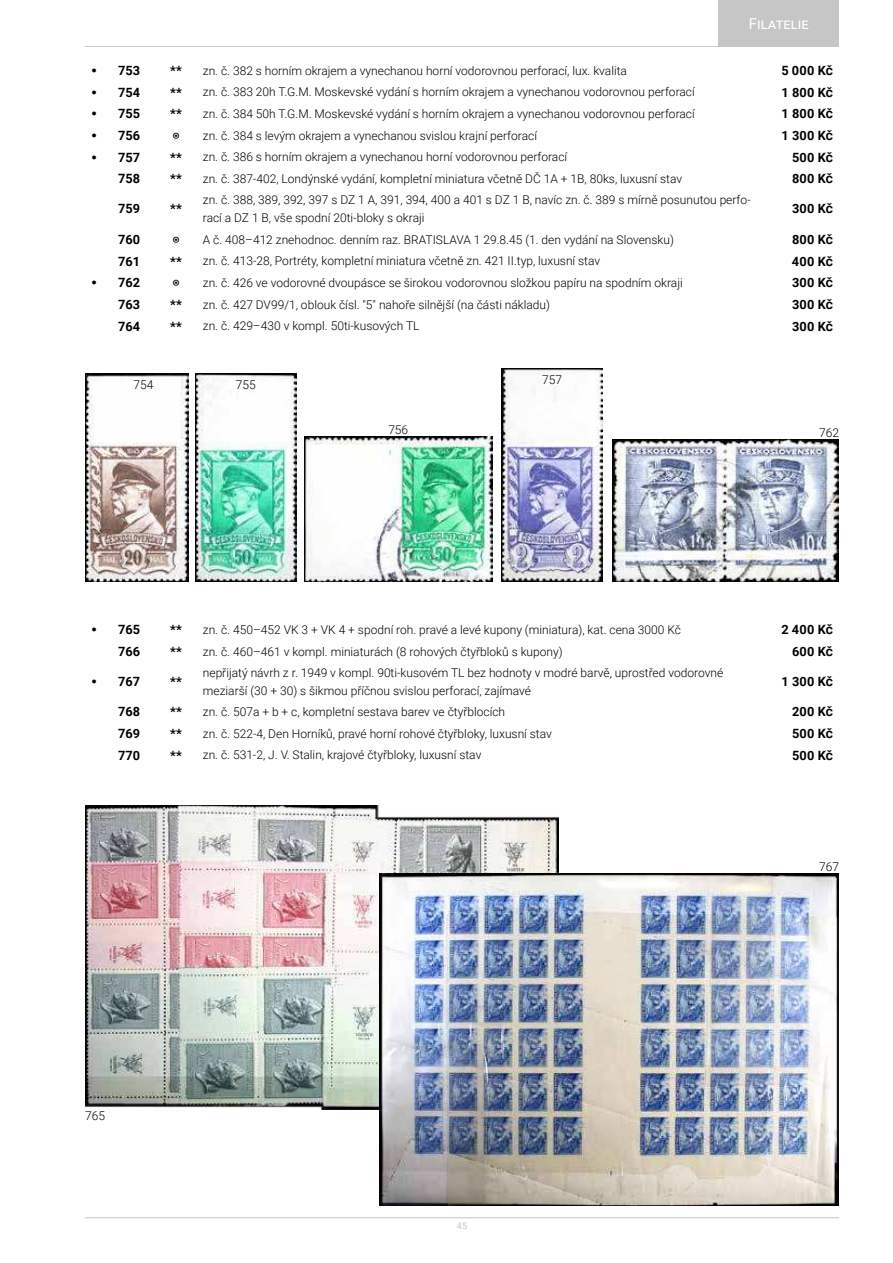
<style>
.page{position:relative;width:893px;height:1263px;background:#fff}
.page>*{position:absolute;margin:0;border:0;box-sizing:border-box;transform-origin:0 0}
.t1{font:700 condensed 16.2px "Minion Pro";color:#000}
.t2{font:15px "Roboto";color:#fff}
.t3{font:700 12.75px "Roboto";color:#000}
.t4{font:300 12px/18px "Roboto";color:#000}
.t5{font:9px "Roboto";color:#c6c6c6}
</style>
<div class="page">
<div style="left:719px;top:0;width:120px;height:47px;background:#c6c6c6"></div>
<hr style="left:85px;top:1217px;width:754px;height:1px;background:#c6c6c6">
<hr style="left:85px;top:46px;width:754px;height:1px;background:#c6c6c6">
<img style="left:85px;top:373px;width:104px;height:208px">
<img style="left:195px;top:373px;width:101px;height:208px">
<img style="left:305px;top:437px;width:187px;height:144px">
<img style="left:502px;top:369px;width:100px;height:212px">
<img style="left:612px;top:439px;width:227px;height:142px">
<img style="left:85px;top:806px;width:474px;height:303px">
<img style="left:379px;top:873px;width:460px;height:333px">
<p class="t2" style="left:749px;top:13px;width:61px">Filatelie</p>
<p class="t3" style="left:91px;top:62px;width:50px"><sup>●</sup> 753</p>
<p class="t3" style="left:170px;top:66px;width:13px">**</p>
<p class="t4" style="left:203px;top:61px;width:426px">zn. č. 382 s horním okrajem a vynechanou horní vodorovnou perforací, lux. kvalita</p>
<p class="t3" style="left:781px;top:62px;width:53px">5 000 Kč</p>
<p class="t3" style="left:91px;top:83px;width:50px"><sup>●</sup> 754</p>
<p class="t3" style="left:170px;top:87px;width:13px">**</p>
<p class="t4" style="left:203px;top:83px;width:493px">zn. č. 383 20h T.G.M. Moskevské vydání s horním okrajem a vynechanou vodorovnou perforací</p>
<p class="t3" style="left:781px;top:83px;width:53px">1 800 Kč</p>
<p class="t3" style="left:91px;top:105px;width:50px"><sup>●</sup> 755</p>
<p class="t3" style="left:170px;top:109px;width:13px">**</p>
<p class="t4" style="left:203px;top:104px;width:493px">zn. č. 384 50h T.G.M. Moskevské vydání s horním okrajem a vynechanou vodorovnou perforací</p>
<p class="t3" style="left:781px;top:105px;width:53px">1 800 Kč</p>
<p class="t3" style="left:91px;top:126px;width:50px"><sup>●</sup> 756</p>
<h1 class="t1" style="left:172px;top:125px;width:9px">◉</h1>
<p class="t4" style="left:203px;top:126px;width:336px">zn. č. 384 s levým okrajem a vynechanou svislou krajní perforací</p>
<p class="t3" style="left:781px;top:126px;width:53px">1 300 Kč</p>
<p class="t3" style="left:91px;top:148px;width:50px"><sup>●</sup> 757</p>
<p class="t3" style="left:170px;top:152px;width:13px">**</p>
<p class="t4" style="left:203px;top:148px;width:366px">zn. č. 386 s horním okrajem a vynechanou horní vodorovnou perforací</p>
<p class="t3" style="left:792px;top:148px;width:42px">500 Kč</p>
<p class="t3" style="left:118px;top:170px;width:23px">758</p>
<p class="t3" style="left:170px;top:174px;width:13px">**</p>
<p class="t4" style="left:203px;top:169px;width:481px">zn. č. 387-402, Londýnské vydání, kompletní miniatura včetně DČ 1A + 1B, 80ks, luxusní stav</p>
<p class="t3" style="left:792px;top:170px;width:42px">800 Kč</p>
<p class="t3" style="left:118px;top:200px;width:23px">759</p>
<p class="t3" style="left:170px;top:204px;width:13px">**</p>
<p class="t4" style="left:203px;top:190px;width:549px">zn. č. 388, 389, 392, 397 s DZ 1 A, 391, 394, 400 a 401 s DZ 1 B, navíc zn. č. 389 s mírně posunutou perfo&shy;rací a DZ 1 B, vše spodní 20ti-bloky s okraji</p>
<p class="t3" style="left:792px;top:200px;width:42px">300 Kč</p>
<p class="t3" style="left:118px;top:230px;width:23px">760</p>
<h1 class="t1" style="left:172px;top:229px;width:9px">◉</h1>
<p class="t4" style="left:203px;top:230px;width:473px">A č. 408–412 znehodnoc. denním raz. BRATISLAVA 1 29.8.45 (1. den vydání na Slovensku)</p>
<p class="t3" style="left:792px;top:230px;width:42px">800 Kč</p>
<p class="t3" style="left:118px;top:252px;width:23px">761</p>
<p class="t3" style="left:170px;top:256px;width:13px">**</p>
<p class="t4" style="left:203px;top:252px;width:399px">zn. č. 413-28, Portréty, kompletní miniatura včetně zn. 421 II.typ, luxusní stav</p>
<p class="t3" style="left:792px;top:252px;width:42px">400 Kč</p>
<p class="t3" style="left:91px;top:274px;width:50px"><sup>●</sup> 762</p>
<h1 class="t1" style="left:172px;top:272px;width:9px">◉</h1>
<p class="t4" style="left:203px;top:273px;width:481px">zn. č. 426 ve vodorovné dvoupásce se širokou vodorovnou složkou papíru na spodním okraji</p>
<p class="t3" style="left:792px;top:274px;width:42px">300 Kč</p>
<p class="t3" style="left:118px;top:295px;width:23px">763</p>
<p class="t3" style="left:170px;top:299px;width:13px">**</p>
<p class="t4" style="left:203px;top:295px;width:349px">zn. č. 427 DV99/1, oblouk čísl. "5" nahoře silnější (na části nákladu)</p>
<p class="t3" style="left:792px;top:295px;width:42px">300 Kč</p>
<p class="t3" style="left:118px;top:317px;width:23px">764</p>
<p class="t3" style="left:170px;top:321px;width:13px">**</p>
<p class="t4" style="left:203px;top:316px;width:218px">zn. č. 429–430 v kompl. 50ti-kusových TL</p>
<p class="t3" style="left:792px;top:317px;width:42px">300 Kč</p>
<p class="t4" style="left:134px;top:375px;width:21px">754</p>
<p class="t4" style="left:236px;top:375px;width:21px">755</p>
<p class="t4" style="left:388px;top:421px;width:21px">756</p>
<p class="t4" style="left:542px;top:371px;width:21px">757</p>
<p class="t4" style="left:819px;top:423px;width:21px">762</p>
<p class="t3" style="left:91px;top:621px;width:50px"><sup>●</sup> 765</p>
<p class="t3" style="left:170px;top:625px;width:13px">**</p>
<p class="t4" style="left:203px;top:620px;width:480px">zn. č. 450–452 VK 3 + VK 4 + spodní roh. pravé a levé kupony (miniatura), kat. cena 3000 Kč</p>
<p class="t3" style="left:781px;top:621px;width:53px">2 400 Kč</p>
<p class="t3" style="left:118px;top:642px;width:23px">766</p>
<p class="t3" style="left:170px;top:646px;width:13px">**</p>
<p class="t4" style="left:203px;top:642px;width:361px">zn. č. 460–461 v kompl. miniaturách (8 rohových čtyřbloků s kupony)</p>
<p class="t3" style="left:792px;top:642px;width:42px">600 Kč</p>
<p class="t3" style="left:91px;top:673px;width:50px"><sup>●</sup> 767</p>
<p class="t3" style="left:170px;top:677px;width:13px">**</p>
<p class="t4" style="left:203px;top:663px;width:522px">nepřijatý návrh z r. 1949 v kompl. 90ti-kusovém TL bez hodnoty v modré barvě, uprostřed vodorovné meziarší (30 + 30) s šikmou příčnou svislou perforací, zajímavé</p>
<p class="t3" style="left:781px;top:673px;width:53px">1 300 Kč</p>
<p class="t3" style="left:118px;top:703px;width:23px">768</p>
<p class="t3" style="left:170px;top:707px;width:13px">**</p>
<p class="t4" style="left:203px;top:702px;width:304px">zn. č. 507a + b + c, kompletní sestava barev ve čtyřblocích</p>
<p class="t3" style="left:792px;top:703px;width:42px">200 Kč</p>
<p class="t3" style="left:118px;top:724px;width:23px">769</p>
<p class="t3" style="left:170px;top:728px;width:13px">**</p>
<p class="t4" style="left:203px;top:724px;width:351px">zn. č. 522-4, Den Horníků, pravé horní rohové čtyřbloky, luxusní stav</p>
<p class="t3" style="left:792px;top:724px;width:42px">500 Kč</p>
<p class="t3" style="left:118px;top:746px;width:23px">770</p>
<p class="t3" style="left:170px;top:750px;width:13px">**</p>
<p class="t4" style="left:203px;top:745px;width:280px">zn. č. 531-2, J. V. Stalin, krajové čtyřbloky, luxusní stav</p>
<p class="t3" style="left:792px;top:746px;width:42px">500 Kč</p>
<p class="t4" style="left:85px;top:1106px;width:21px">765</p>
<p class="t5" style="left:457px;top:1220px;width:12px">45</p>
<p class="t4" style="left:819px;top:857px;width:21px">767</p>
</div>
